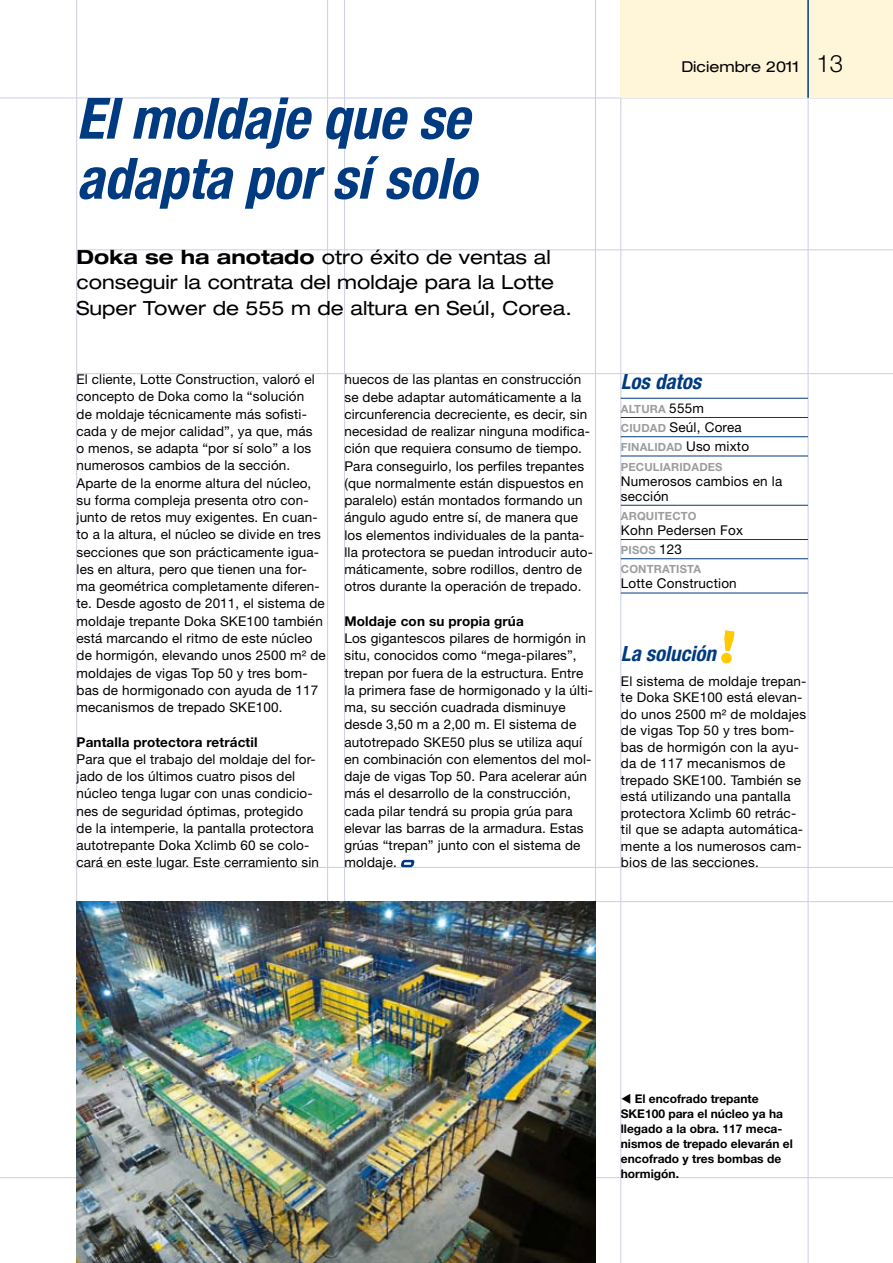
<style>
.page{position:relative;width:893px;height:1263px;background:#fff}
.page>*{position:absolute;margin:0;border:0;box-sizing:border-box;transform-origin:0 0}
.t1{font:italic 700 condensed 57px/60px "Helvetica Neue LT Pro";letter-spacing:-.005em;color:#003a80}
.t2{font:italic 700 condensed 21px "Helvetica Neue LT Pro";color:#003a80}
.t3{font:expanded 19.5px/25.5px "Helvetica Neue LT Pro";color:#000}
.t4{font:expanded 15px "Helvetica Neue LT Pro";color:#000}
.t5{font:13.5px/17.2px "Helvetica Neue LT Pro";letter-spacing:.01em;color:#000}
.t6{font:700 13.5px "Helvetica Neue LT Pro";letter-spacing:.01em;color:#000}
.t7{font:700 12px/15px "Helvetica Neue LT Pro";color:#000}
.t8{font:700 11.25px/19.2px "Helvetica Neue LT Pro";letter-spacing:.015em;color:#9b9d9e}
.s1{font-weight:700}
.s2{font-weight:300;font-stretch:normal;font-size:24px}
.s3{font-weight:400;font-size:13.5px;color:#000}
.s4{font-weight:700;font-size:11.25px;color:#9b9d9e}
</style>
<div class="page">
<hr style="left:76px;top:0;width:1px;height:1263px;background:#cccee3">
<hr style="left:808px;top:0;width:1px;height:1263px;background:#cccee3">
<hr style="left:327px;top:0;width:1px;height:1263px;background:#cccee3">
<hr style="left:344px;top:0;width:1px;height:1263px;background:#cccee3">
<hr style="left:595px;top:0;width:1px;height:1263px;background:#cccee3">
<hr style="left:621px;top:0;width:1px;height:1263px;background:#cccee3">
<hr style="left:0;top:1177px;width:893px;height:1px;background:#cccee3">
<hr style="left:0;top:98px;width:893px;height:1px;background:#cccee3">
<hr style="left:77px;top:901px;width:816px;height:1px;background:#cccee3">
<hr style="left:77px;top:867px;width:816px;height:1px;background:#cccee3">
<hr style="left:77px;top:373px;width:816px;height:1px;background:#cccee3">
<hr style="left:77px;top:250px;width:816px;height:1px;background:#cccee3">
<div style="left:621px;top:0;width:272px;height:98px;background:#fff5d8"></div>
<hr style="left:807px;top:0;width:2px;height:98px;background:#003a80">
<svg style="left:401px;top:860px;width:14px;height:7px"></svg>
<hr style="left:621px;top:398px;width:187px;height:1px;background:#003a80">
<hr style="left:621px;top:417px;width:187px;height:1px;background:#003a80">
<hr style="left:621px;top:436px;width:187px;height:1px;background:#003a80">
<hr style="left:621px;top:456px;width:187px;height:1px;background:#003a80">
<hr style="left:621px;top:505px;width:187px;height:1px;background:#003a80">
<hr style="left:621px;top:539px;width:187px;height:1px;background:#003a80">
<hr style="left:621px;top:558px;width:187px;height:1px;background:#003a80">
<hr style="left:621px;top:593px;width:187px;height:1px;background:#003a80">
<svg style="left:724px;top:630px;width:11px;height:21px"></svg>
<svg style="left:721px;top:652px;width:11px;height:12px"></svg>
<img style="left:77px;top:902px;width:518px;height:361px">
<h1 class="t1" style="left:77px;top:89px;width:401px">El moldaje que se adapta por sí solo</h1>
<h3 class="t3" style="left:77px;top:243px;width:497px"><span class="s1">Doka se ha anotado</span> otro éxito de ventas al conseguir la contrata del moldaje para la Lotte<br>Super Tower de 555 m de altura en Seúl, Corea.</h3>
<p class="t5" style="left:77px;top:370px;width:251px">El cliente, Lotte Construction, valoró el concepto de Doka como la “solución<br>de moldaje técnicamente más sofisti&shy;cada y de mejor calidad”, ya que, más<br>o menos, se adapta “por sí solo” a los numerosos cambios de la sección.<br>Aparte de la enorme altura del núcleo, su forma compleja presenta otro con&shy;junto de retos muy exigentes. En cuan&shy;to a la altura, el núcleo se divide en tres secciones que son prácticamente igua&shy;les en altura, pero que tienen una for&shy;ma geométrica completamente diferen&shy;te. Desde agosto de 2011, el sistema de moldaje trepante Doka SKE100 también está marcando el ritmo de este núcleo de hormigón, elevando unos 2500 m² de moldajes de vigas Top 50 y tres bom&shy;bas de hormigonado con ayuda de 117 mecanismos de trepado SKE100.</p>
<p class="t6" style="left:77px;top:733px;width:182px">Pantalla protectora retráctil</p>
<p class="t5" style="left:77px;top:750px;width:244px">Para que el trabajo del moldaje del for&shy;jado de los últimos cuatro pisos del núcleo tenga lugar con unas condicio&shy;nes de seguridad óptimas, protegido de la intemperie, la pantalla protectora autotrepante Doka Xclimb 60 se colo&shy;cará en este lugar. Este cerramiento sin</p>
<p class="t5" style="left:344px;top:370px;width:250px">huecos de las plantas en construcción se debe adaptar automáticamente a la circunferencia decreciente, es decir, sin necesidad de realizar ninguna modifica&shy;ción que requiera consumo de tiempo.<br>Para conseguirlo, los perfiles trepantes (que normalmente están dispuestos en paralelo) están montados formando un ángulo agudo entre sí, de manera que los elementos individuales de la panta&shy;lla protectora se puedan introducir auto&shy;máticamente, sobre rodillos, dentro de otros durante la operación de trepado.</p>
<p class="t6" style="left:344px;top:612px;width:181px">Moldaje con su propia grúa</p>
<p class="t5" style="left:344px;top:629px;width:250px">Los gigantescos pilares de hormigón in situ, conocidos como “mega-pilares”, trepan por fuera de la estructura. Entre la primera fase de hormigonado y la últi&shy;ma, su sección cuadrada disminuye desde 3,50 m a 2,00 m. El sistema de autotrepado SKE50 plus se utiliza aquí en combinación con elementos del mol&shy;daje de vigas Top 50. Para acelerar aún más el desarrollo de la construcción, cada pilar tendrá su propia grúa para elevar las barras de la armadura. Estas grúas “trepan” junto con el sistema de moldaje.</p>
<p class="t4" style="left:681px;top:57px;width:163px">Diciembre 2011 <span class="s2">13</span></p>
<h2 class="t2" style="left:621px;top:370px;width:82px">Los datos</h2>
<p class="t8" style="left:621px;top:399px;width:85px">ALTURA <span class="s3">555m</span></p>
<p class="t5" style="left:621px;top:418px;width:122px"><span class="s4">CIU DAD</span> Seúl, Corea</p>
<p class="t8" style="left:621px;top:437px;width:130px">FINALIDAD <span class="s3">Uso mixto<br></span>PECULIARI DADES</p>
<p class="t5" style="left:621px;top:473px;width:163px;line-height:15px">Numerosos cambios en la sección</p>
<p class="t8" style="left:621px;top:506px;width:77px">ARQUITECTO</p>
<p class="t5" style="left:621px;top:521px;width:124px">Kohn Pedersen Fox</p>
<p class="t8" style="left:621px;top:540px;width:16px">PISOS</p>
<p class="t5" style="left:659px;top:540px;width:24px">123</p>
<p class="t8" style="left:621px;top:559px;width:82px">CONTRATISTA</p>
<p class="t5" style="left:621px;top:575px;width:117px">Lotte Construction</p>
<h2 class="t2" style="left:621px;top:641px;width:97px">La solución</h2>
<p class="t5" style="left:621px;top:672px;width:187px;line-height:16.5px">El sistema de moldaje trepan&shy;te Doka SKE100 está elevan&shy;do unos 2500 m² de moldajes de vigas Top 50 y tres bom&shy;bas de hormigón con la ayu&shy;da de 117 mecanismos de trepado SKE100. También se está utilizando una pantalla protectora Xclimb 60 retrác&shy;til que se adapta automática&shy;mente a los numerosos cam&shy;bios de las secciones.</p>
<p class="t7" style="left:621px;top:1090px;width:173px">▼ El encofrado trepante<br>SKE100 para el núcleo ya ha llegado a la obra. 117 meca&shy;nismos de trepado elevarán el encofrado y tres bombas de hormigón.</p>
</div>
